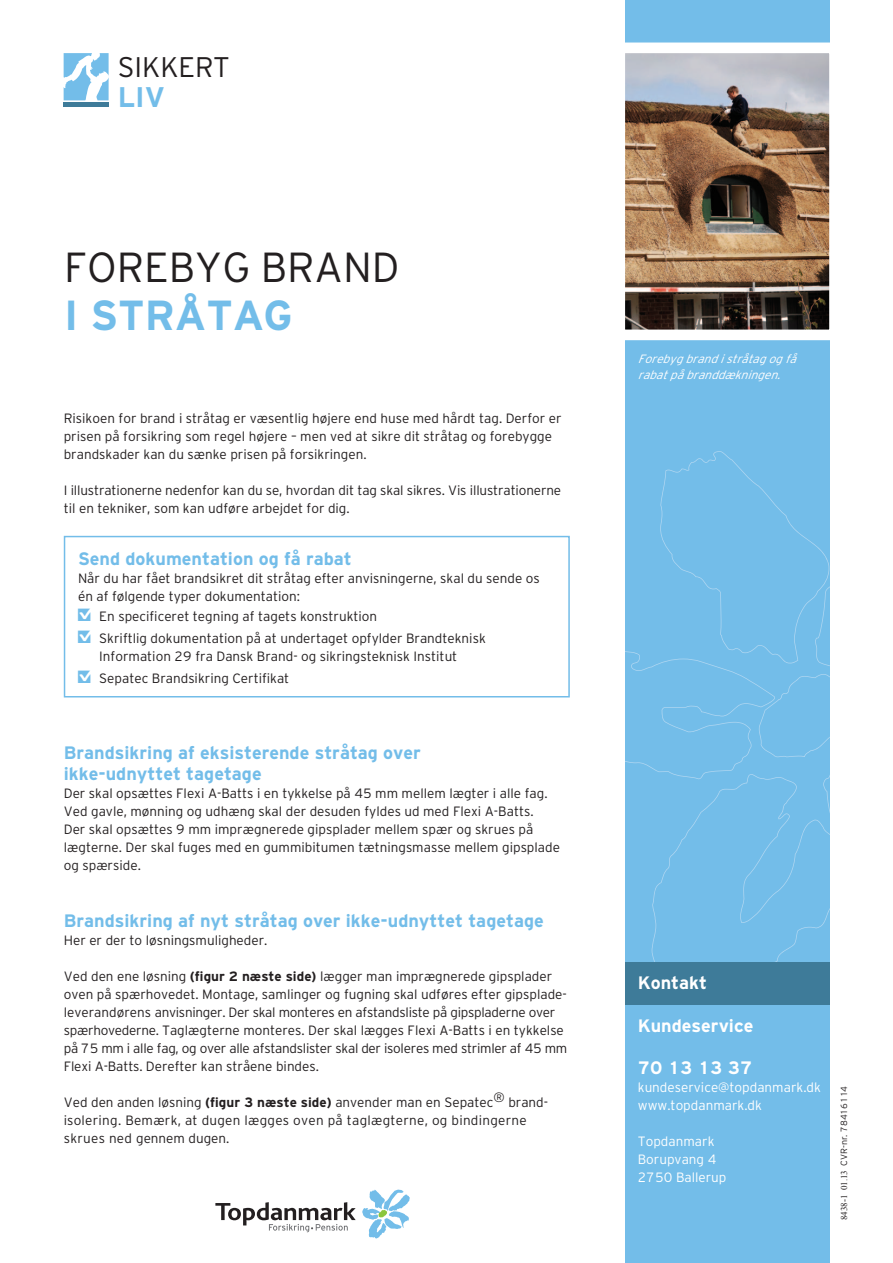
<style>
.page{position:relative;width:893px;height:1263px;background:#fff}
.page>*{position:absolute;margin:0;border:0;box-sizing:border-box;transform-origin:0 0}
.t1{font:300 42px "Interstate";color:#231f20}
.t2{font:700 42px "Interstate";color:#73bde9}
.t3{font:300 28.35px "Interstate";color:#231f20}
.t4{font:700 28.35px "Interstate";color:#73bde9}
.t5{font:700 18px/21px "TDK Interstate";color:#73bde9}
.t6{font:700 18px "TDK Interstate";color:#fff}
.t7{font:300 13.5px/18px "TDK Interstate";color:#231f20}
.t8{font:300 13.5px/18px "TDK Interstate";letter-spacing:.02em;color:#231f20}
.t9{font:300 13.5px/18px "TDK Interstate";color:#fff}
.t10{font:italic 300 12px/16.5px "TDK Interstate";color:#fff}
.t11{font:300 9px "TDK Interstate";color:#231f20}
.s1{font-family:"IF Hak";font-weight:400;color:#73bde9}
.s2{font-weight:700}
.s3{font-family:"Times New Roman";font-weight:400}
</style>
<div class="page">
<div style="left:625px;top:0;width:204px;height:1263px;background:#73bde9"></div>
<svg style="left:625px;top:451px;width:204px;height:511px"></svg>
<svg style="left:215px;top:1202px;width:141px;height:30px"></svg>
<svg style="left:362px;top:1189px;width:48px;height:49px"></svg>
<img style="left:625px;top:37px;width:205px;height:308px">
<svg style="left:64px;top:53px;width:45px;height:47px"></svg>
<hr style="left:64px;top:102px;width:45px;height:4px;background:#3e7b99">
<div style="left:625px;top:962px;width:204px;height:42px;background:#3e7b99"></div>
<div style="left:64px;top:536px;width:506px;height:161px;border:2px solid #73bde9"></div>
<h2 class="t3" style="left:118px;top:51px;width:114px">SIKKERT</h2>
<h2 class="t4" style="left:118px;top:81px;width:49px">LIV</h2>
<h1 class="t1" style="left:64px;top:243px;width:337px">FOREBYG BRAND</h1>
<h1 class="t2" style="left:64px;top:291px;width:230px">I STRÅTAG</h1>
<p class="t7" style="left:64px;top:409px;width:499px">Risikoen for brand i stråtag er væsentlig højere end huse med hårdt tag. Derfor er prisen på forsikring som regel højere – men ved at sikre dit stråtag og forebygge brandskader kan du sænke prisen på forsikringen.</p>
<p class="t7" style="left:64px;top:481px;width:499px">I illustrationerne nedenfor kan du se, hvordan dit tag skal sikres. Vis illustrationerne til en tekniker, som kan udføre arbejdet for dig.</p>
<h3 class="t5" style="left:78px;top:548px;width:275px">Send dokumentation og få rabat</h3>
<p class="t7" style="left:78px;top:569px;width:463px">Når du har fået brandsikret dit stråtag efter anvisningerne, skal du sende os én af følgende typer dokumentation:</p>
<p class="t7" style="left:78px;top:607px;width:301px"><span class="s1">•</span> En specificeret tegning af tagets konstruktion</p>
<p class="t7" style="left:78px;top:629px;width:409px;text-align:center"><span class="s1">•</span> Skriftlig dokumentation på at undertaget opfylder Brandteknisk<br>Information 29 fra Dansk Brand- og sikringsteknisk Institut</p>
<p class="t7" style="left:78px;top:669px;width:213px"><span class="s1">•</span> Sepatec Brandsikring Certifikat</p>
<h3 class="t5" style="left:64px;top:742px;width:359px">Brandsikring af eksisterende stråtag over ikke-udnyttet tagetage</h3>
<p class="t7" style="left:64px;top:784px;width:498px">Der skal opsættes Flexi A-Batts i en tykkelse på 45 mm mellem lægter i alle fag.<br>Ved gavle, mønning og udhæng skal der desuden fyldes ud med Flexi A-Batts.<br>Der skal opsættes 9 mm imprægnerede gipsplader mellem spær og skrues på lægterne. Der skal fuges med en gummibitumen tætningsmasse mellem gipsplade og spærside.</p>
<h3 class="t5" style="left:64px;top:910px;width:482px">Brandsikring af nyt stråtag over ikke-udnyttet tagetage</h3>
<p class="t7" style="left:64px;top:931px;width:205px">Her er der to løsningsmuligheder.</p>
<p class="t7" style="left:64px;top:967px;width:505px">Ved den ene løsning <span class="s2">(figur 2 næste side)</span> lægger man imprægnerede gipsplader oven på spærhovedet. Montage, samlinger og fugning skal udføres efter gipsplade&shy;leverandørens anvisninger. Der skal monteres en afstandsliste på gipspladerne over spærhovederne. Taglægterne monteres. Der skal lægges Flexi A-Batts i en tykkelse på 75 mm i alle fag, og over alle afstandslister skal der isoleres med strimler af 45 mm Flexi A-Batts. Derefter kan stråene bindes.</p>
<p class="t8" style="left:64px;top:1093px;width:485px">Ved den anden løsning <span class="s2">(figur 3 næste side)</span> anvender man en Sepatec® brand&shy;isolering. Bemærk, at dugen lægges oven på taglægterne, og bindingerne skrues ned gennem dugen.</p>
<p class="t10" style="left:638px;top:350px;width:164px">Forebygbrandistråtagogfå rabatpåbranddækningen.</p>
<h3 class="t6" style="left:638px;top:973px;width:71px">Kontakt</h3>
<h3 class="t6" style="left:638px;top:1016px;width:117px">Kundeservice</h3>
<h3 class="t6" style="left:638px;top:1057px;width:116px">70 13 13 37</h3>
<p class="t9" style="left:638px;top:1078px;width:185px">kundeservice@topdanmark.dk www.topdanmark.dk</p>
<p class="t9" style="left:638px;top:1132px;width:90px">Topdanmark<br>Borupvang 4<br>2750 Ballerup</p>
<p class="t11" style="left:839px;top:1220px;width:136px;rotate:-90deg"><span class="s3">8438-1 01.13</span> CVR-nr. 78416114</p>
</div>
